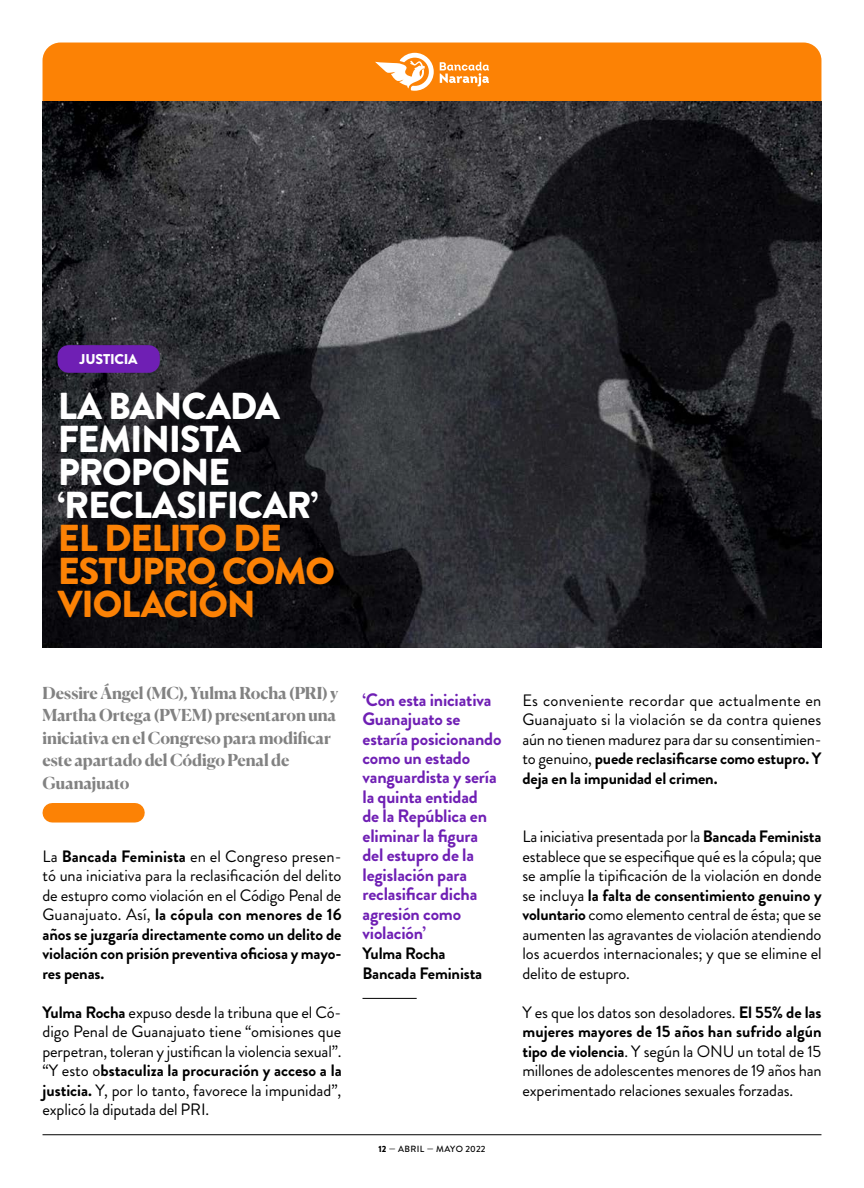
<style>
.page{position:relative;width:864px;height:1188px;background:#fff}
.page>*{position:absolute;margin:0;border:0;box-sizing:border-box;transform-origin:0 0}
.t1{font:900 37.5px/33px "Brandon Grotesque";letter-spacing:-.03em;color:#fff}
.t2{font:900 37.5px/33px "Brandon Grotesque";letter-spacing:-.03em;color:#fc8205}
.t3{font:700 18px/19.5px "Brandon Grotesque";letter-spacing:-.01em;color:#6f1fb4}
.t4{font:16.5px/19.5px "Brandon Grotesque";letter-spacing:-.01em;color:#000;text-align:justify}
.t5{font:700 16.5px/19.5px "Brandon Grotesque";letter-spacing:-.01em;color:#000;text-align:justify}
.t6{font:700 16.5px/22.5px "Canela";letter-spacing:-.01em;color:#828282}
.t7{font:900 14.25px "Brandon Grotesque";letter-spacing:-.015em;color:#fff}
.t8{font:500 9px "Brandon Grotesque";letter-spacing:.035em;color:#000}
.s1{font-weight:400}
.s2{font-weight:700}
.s3{font-weight:900}
</style>
<div class="page">
<hr style="left:43px;top:1134px;width:778px;height:1px;background:#000">
<div style="left:43px;top:43px;width:778px;height:58px;background:#fc8205"></div>
<svg style="left:375px;top:53px;width:59px;height:38px"></svg>
<svg style="left:440px;top:62px;width:49px;height:25px"></svg>
<img style="left:43px;top:101px;width:778px;height:546px">
<div style="left:58px;top:345px;width:102px;height:28px;background:#6f1fb4;border-radius:11px"></div>
<div style="left:52px;top:803px;width:83px;height:20px;background:#fc8205"></div>
<hr style="left:363px;top:998px;width:54px;height:1px;background:#000">
<p class="t7" style="left:80px;top:349px;width:59px">JUSTICIA</p>
<h1 class="t1" style="left:58px;top:390px;width:262px">LA BANCADA<br>FEMINISTA<br>PROPONE ‘RECLASIFICAR’</h1>
<h1 class="t2" style="left:58px;top:522px;width:279px">EL DELITO DE<br>ESTUPRO COMO<br>VIOLACIÓN</h1>
<p class="t6" style="left:43px;top:680px;width:297px">Dessire Ángel (MC), Yulma Rocha (PRI) y<br>Martha Ortega (PVEM) presentaron una iniciativa en el Congreso para modificar este apartado del Código Penal de<br>Guanajuato</p>
<p class="t5" style="left:43px;top:846px;width:301px"><span class="s1">La</span> Bancada Feminista <span class="s1">en el Congreso presen&shy;tó una iniciativa para la reclasificación del delito de estupro como violación en el Código Penal de Guanajuato. Así,</span> la cópula con menores de 16 años se juzgaría directamente como un delito de violación con prisión preventiva oficiosa y mayo&shy;res penas.</p>
<p class="t4" style="left:43px;top:1002px;width:301px"><span class="s2">Yulma Rocha</span> expuso desde la tribuna que el Có&shy;digo Penal de Guanajuato tiene “omisiones que perpetran, toleran y justifican la violencia sexual”. “Y esto o<span class="s2">bstaculiza la procuración y acceso a la justicia.</span> Y, por lo tanto, favorece la impunidad”, explicó la diputada del PRI.</p>
<p class="t3" style="left:363px;top:690px;width:140px">‘Con esta iniciativa<br>Guanajuato se estaría posicionando como un estado vanguardista y sería la quinta entidad<br>de la República en eliminar la figura del estupro de la legislación para reclasificar dicha agresión como violación’</p>
<p class="t5" style="left:363px;top:944px;width:121px">Yulma Rocha<br>Bancada Feminista</p>
<p class="t8" style="left:378px;top:1142px;width:109px"><span class="s3">12</span> — ABRIL — MAYO 2022</p>
<p class="t4" style="left:522px;top:690px;width:301px">Es conveniente recordar que actualmente en Guanajuato si la violación se da contra quienes aún no tienen madurez para dar su consentimien&shy;to genuino, <span class="s2">puede reclasificarse como estupro. Y deja en la impunidad el crimen.</span></p>
<p class="t4" style="left:522px;top:827px;width:301px">La iniciativa presentada por la <span class="s2">Bancada Feminista </span>establece que se especifique qué es la cópula; que se amplíe la tipificación de la violación en donde se incluya <span class="s2">la falta de consentimiento genuino y voluntario</span> como elemento central de ésta; que se aumenten las agravantes de violación atendiendo los acuerdos internacionales; y que se elimine el delito de estupro.</p>
<p class="t4" style="left:522px;top:1002px;width:301px">Y es que los datos son desoladores. <span class="s2">El 55% de las mujeres mayores de 15 años han sufrido algún tipo de violencia</span>. Y según la ONU un total de 15 millones de adolescentes menores de 19 años han experimentado relaciones sexuales forzadas.</p>
</div>
